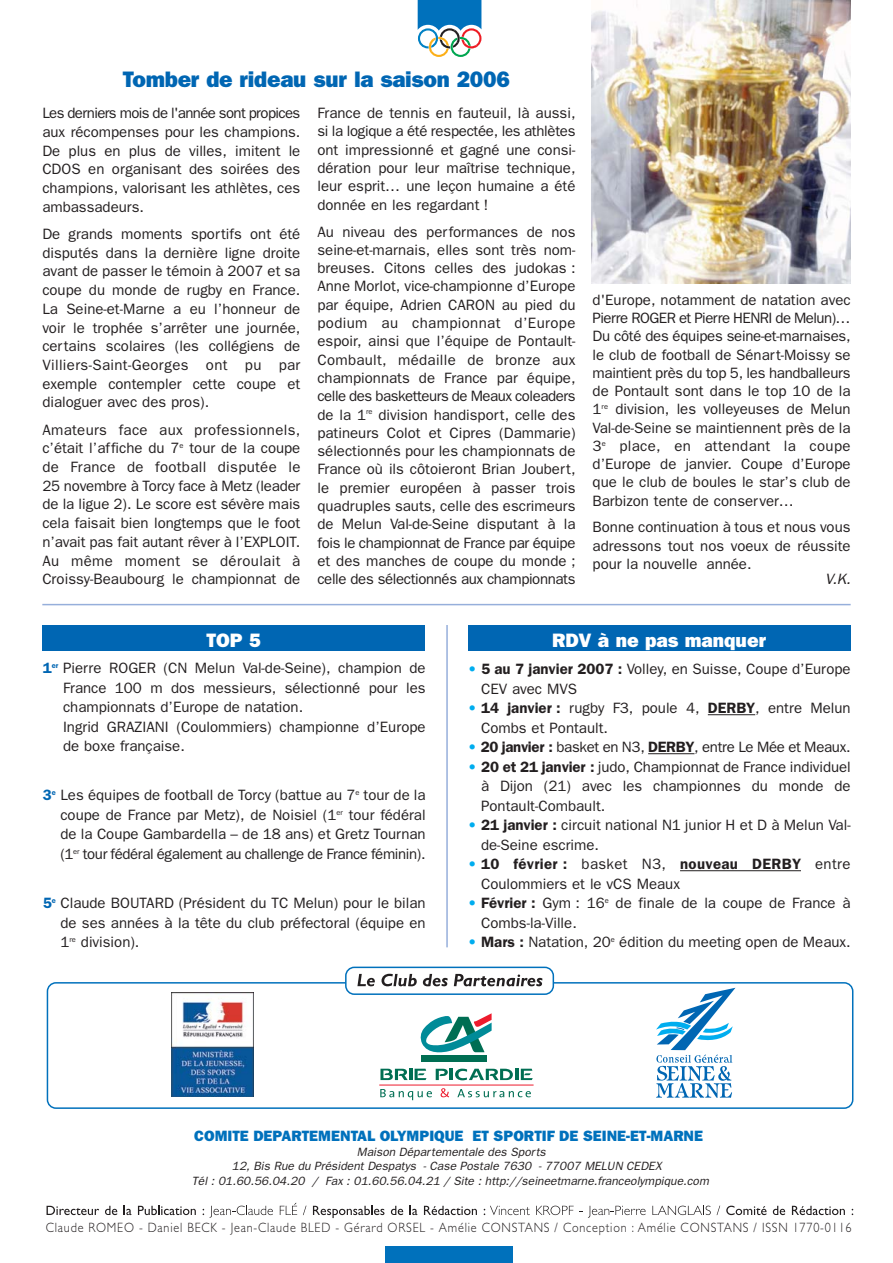
<style>
.page{position:relative;width:893px;height:1263px;background:#fff}
.page>*{position:absolute;margin:0;border:0;box-sizing:border-box;transform-origin:0 0}
.t1{font:800 22.5px "Franklin Gothic";letter-spacing:-.01em;color:#0066b3}
.t2{font:800 19.5px "Franklin Gothic";color:#fff}
.t3{font:15px/18.3px "Franklin Gothic";color:#231f20;text-align:justify}
.t4{font:800 15px "Franklin Gothic";color:#0071bc}
.t5{font:15px "Franklin Gothic";letter-spacing:-.02em;color:#231f20}
.t6{font:italic 15px "Franklin Gothic";color:#231f20}
.t7{font:300 13.5px "Gill Sans";letter-spacing:.065em;color:#231f20;scale:.9 1}
.t8{font:italic 12px "Franklin Gothic";color:#231f20}
.s1{font-weight:600;color:#0066b3}
.s2{font-weight:600;color:#00adef}
.s3{font-weight:600}
</style>
<div class="page">
<svg style="left:420px;top:1013px;width:71px;height:40px"></svg>
<div style="left:421px;top:1056px;width:65px;height:6px;background:#006e53"></div>
<svg style="left:380px;top:1089px;width:52px;height:11px"></svg>
<svg style="left:440px;top:1088px;width:9px;height:9px"></svg>
<svg style="left:457px;top:1089px;width:74px;height:8px"></svg>
<hr style="left:379px;top:1085px;width:154px;height:1px;background:#ed1b2d">
<svg style="left:380px;top:1069px;width:46px;height:11px"></svg>
<svg style="left:435px;top:1069px;width:97px;height:11px"></svg>
<svg style="left:656px;top:988px;width:79px;height:110px"></svg>
<svg style="left:47px;top:1206px;width:52px;height:9px"></svg>
<svg style="left:105px;top:1206px;width:12px;height:9px"></svg>
<svg style="left:124px;top:1206px;width:7px;height:9px"></svg>
<svg style="left:138px;top:1206px;width:58px;height:9px"></svg>
<svg style="left:202px;top:1206px;width:71px;height:12px"></svg>
<svg style="left:280px;top:1203px;width:17px;height:12px"></svg>
<svg style="left:303px;top:1206px;width:3px;height:9px"></svg>
<svg style="left:313px;top:1206px;width:71px;height:12px"></svg>
<svg style="left:391px;top:1206px;width:12px;height:9px"></svg>
<svg style="left:410px;top:1206px;width:7px;height:9px"></svg>
<svg style="left:424px;top:1206px;width:53px;height:9px"></svg>
<svg style="left:483px;top:1206px;width:47px;height:9px"></svg>
<svg style="left:536px;top:1206px;width:37px;height:9px"></svg>
<svg style="left:588px;top:1206px;width:57px;height:12px"></svg>
<svg style="left:652px;top:1206px;width:58px;height:9px"></svg>
<svg style="left:716px;top:1206px;width:4px;height:9px"></svg>
<svg style="left:726px;top:1206px;width:40px;height:9px"></svg>
<svg style="left:772px;top:1206px;width:13px;height:9px"></svg>
<svg style="left:791px;top:1206px;width:53px;height:9px"></svg>
<div style="left:47px;top:982px;width:806px;height:127px;border:2px solid #0071bc;border-radius:9px"></div>
<div style="left:346px;top:967px;width:207px;height:27px;background:#fff;border-radius:9px"></div>
<div style="left:345px;top:967px;width:209px;height:28px;border:2px solid #0071bc;border-radius:9px"></div>
<svg style="left:357px;top:974px;width:18px;height:12px"></svg>
<svg style="left:381px;top:974px;width:36px;height:12px"></svg>
<svg style="left:423px;top:974px;width:24px;height:12px"></svg>
<svg style="left:454px;top:974px;width:88px;height:12px"></svg>
<svg style="left:417px;top:0;width:65px;height:57px"></svg>
<div style="left:385px;top:1247px;width:127px;height:16px;background:#0071bc"></div>
<img style="left:172px;top:993px;width:81px;height:104px">
<hr style="left:42px;top:604px;width:808px;height:1px;background:#96afdb">
<hr style="left:707px;top:714px;width:48px;height:1px;background:#231f20">
<hr style="left:648px;top:753px;width:46px;height:1px;background:#231f20">
<hr style="left:680px;top:870px;width:121px;height:1px;background:#231f20">
<div style="left:468px;top:626px;width:382px;height:25px;background:#0066b3"></div>
<hr style="left:446px;top:625px;width:2px;height:322px;background:#96afdb">
<div style="left:42px;top:625px;width:383px;height:26px;background:#0066b3"></div>
<img style="left:592px;top:0;width:258px;height:284px">
<h1 class="t1" style="left:123px;top:71px;width:388px">Tomber de rideau sur la saison 2006</h1>
<p class="t3" style="left:42px;top:105px;width:259px;line-height:18.8px">Les derniers mois de l'année sont propices aux récompenses pour les champions.<br>De plus en plus de villes, imitent le CDOS en organisant des soirées des champions, valorisant les athlètes, ces ambassadeurs.</p>
<p class="t3" style="left:42px;top:226px;width:259px;line-height:18.8px">De grands moments sportifs ont été disputés dans la dernière ligne droite avant de passer le témoin à 2007 et sa coupe du monde de rugby en France.<br>La Seine-et-Marne a eu l’honneur de voir le trophée s’arrêter une journée, certains scolaires (les collégiens de Villiers-Saint-Georges ont pu par exemple contempler cette coupe et dialoguer avec des pros).</p>
<p class="t3" style="left:42px;top:421px;width:259px;line-height:18.8px">Amateurs face aux professionnels, c’était l’affiche du 7<sup>e</sup> tour de la coupe de France de football disputée le 25 novembre à Torcy face à Metz (leader de la ligue 2). Le score est sévère mais cela faisait bien longtemps que le foot n’avait pas fait autant rêver à l’EXPLOIT.<br>Au même moment se déroulait à Croissy-Beaubourg le championnat de</p>
<p class="t3" style="left:317px;top:105px;width:259px">France de tennis en fauteuil, là aussi, si la logique a été respectée, les athlètes ont impressionné et gagné une consi&shy;dération pour leur maîtrise technique, leur esprit… une leçon humaine a été donnée en les regardant !</p>
<p class="t3" style="left:317px;top:224px;width:259px">Au niveau des performances de nos seine-et-marnais, elles sont très nom&shy;breuses. Citons celles des judokas :<br>Anne Morlot, vice-championne d’Europe par équipe, Adrien CARON au pied du podium au championnat d’Europe espoir, ainsi que l’équipe de Pontault-Combault, médaille de bronze aux championnats de France par équipe, celle des basketteurs de Meaux coleaders de la 1<sup>re</sup> division handisport, celle des patineurs Colot et Cipres (Dammarie) sélectionnés pour les championnats de France où ils côtoieront Brian Joubert, le premier européen à passer trois quadruples sauts, celle des escrimeurs de Melun Val-de-Seine disputant à la fois le championnat de France par équipe et des manches de coupe du monde ; celle des sélectionnés aux championnats</p>
<p class="t3" style="left:592px;top:292px;width:259px">d'Europe, notamment de natation avec Pierre ROGER et Pierre HENRI de Melun)… Du côté des équipes seine-et-marnaises, le club de football de Sénart-Moissy se maintient près du top 5, les handballeurs de Pontault sont dans le top 10 de la 1<sup>re</sup> division, les volleyeuses de Melun Val-de-Seine se maintiennent près de la 3<sup>e</sup> place, en attendant la coupe d’Europe de janvier. Coupe d’Europe que le club de boules le star’s club de Barbizon tente de conserver…</p>
<p class="t3" style="left:592px;top:519px;width:259px">Bonne continuation à tous et nous vous adressons tout nos voeux de réussite pour la nouvelle année.</p>
<p class="t6" style="left:825px;top:574px;width:30px">V.K.</p>
<h2 class="t2" style="left:206px;top:633px;width:56px">TOP 5</h2>
<p class="t3" style="left:63px;top:659px;width:364px;line-height:19.5px;text-align:left;text-indent:-20px"><span class="s1">1</span><sup>er</sup> Pierre ROGER (CN Melun Val-de-Seine), champion de France 100 m dos messieurs, sélectionné pour les championnats d’Europe de natation.<br>Ingrid GRAZIANI (Coulommiers) championne d’Europe de boxe française.</p>
<p class="t3" style="left:60px;top:787px;width:367px;line-height:19.5px;text-indent:-18px"><span class="s1">3</span><sup>e</sup> Les équipes de football de Torcy (battue au 7<sup>e</sup> tour de la coupe de France par Metz), de Noisiel (1<sup>er</sup> tour fédéral de la Coupe Gambardella – de 18 ans) et Gretz Tournan (1<sup>er</sup> tour fédéral également au challenge de France féminin).</p>
<p class="t3" style="left:60px;top:895px;width:367px;line-height:19.5px;text-indent:-18px"><span class="s1">5</span><sup>e</sup> Claude BOUTARD (Président du TC Melun) pour le bilan de ses années à la tête du club préfectoral (équipe en 1<sup>re</sup> division).</p>
<h2 class="t2" style="left:552px;top:634px;width:216px">RDV à ne pas manquer</h2>
<p class="t3" style="left:481px;top:661px;width:371px;line-height:19.5px;text-indent:-13px"><span class="s2">•</span> <span class="s3">5 au 7 janvier 2007 :</span> Volley, en Suisse, Coupe d’Europe<br>CEV avec MVS</p>
<p class="t3" style="left:481px;top:700px;width:371px;line-height:19.5px;text-indent:-13px"><span class="s2">•</span> <span class="s3">14 janvier :</span> rugby F3, poule 4, <span class="s3">DERBY</span>, entre Melun<br>Combs et Pontault.</p>
<p class="t5" style="left:468px;top:742px;width:384px"><span class="s2">•</span> <span class="s3">20 janvier :</span> basket en N3, <span class="s3">DERBY</span>, entre Le Mée et Meaux.</p>
<p class="t3" style="left:481px;top:758px;width:371px;line-height:19.5px;text-indent:-13px"><span class="s2">•</span> <span class="s3">20 et 21 janvier :</span> judo, Championnat de France individuel à Dijon (21) avec les championnes du monde de Pontault-Combault.</p>
<p class="t3" style="left:481px;top:817px;width:371px;line-height:19.5px;text-indent:-13px"><span class="s2">•</span> <span class="s3">21 janvier :</span> circuit national N1 junior H et D à Melun Val&shy;de-Seine escrime.</p>
<p class="t3" style="left:481px;top:856px;width:371px;line-height:19.5px;text-indent:-13px"><span class="s2">•</span> <span class="s3">10 février :</span> basket N3, <span class="s3">nouveau DERBY</span> entre<br>Coulommiers et le vCS Meaux</p>
<p class="t3" style="left:481px;top:895px;width:371px;line-height:19.5px;text-indent:-13px"><span class="s2">•</span> <span class="s3">Février :</span> Gym : 16<sup>e</sup> de finale de la coupe de France à<br>Combs-la-Ville.</p>
<p class="t3" style="left:468px;top:934px;width:384px"><span class="s2">•</span> <span class="s3">Mars :</span> Natation, 20<sup>e</sup> édition du meeting open de Meaux.</p>
<p class="t4" style="left:194px;top:1131px;width:510px">COMITE DEPARTEMENTAL OLYMPIQUE ET SPORTIF DE SEINE-ET-MARNE</p>
<p class="t8" style="left:357px;top:1148px;width:192px">Maison Départementale des Sports</p>
<p class="t8" style="left:232px;top:1162px;width:431px">12, Bis Rue du Président Despatys - Case Postale 7630 - 77007 MELUN CEDEX</p>
<p class="t8" style="left:192px;top:1176px;width:520px">Tél : 01.60.56.04.20 / Fax : 01.60.56.04.21 / Site : http://seineetmarne.franceolympique.com</p>
<p class="t7" style="left:46px;top:1223px;width:896px">Claude ROMEO - Daniel BECK - Jean-Claude BLED - Gérard ORSEL - Amélie CONSTANS / Conception : Amélie CONSTANS / ISSN 1770-0116</p>
</div>
